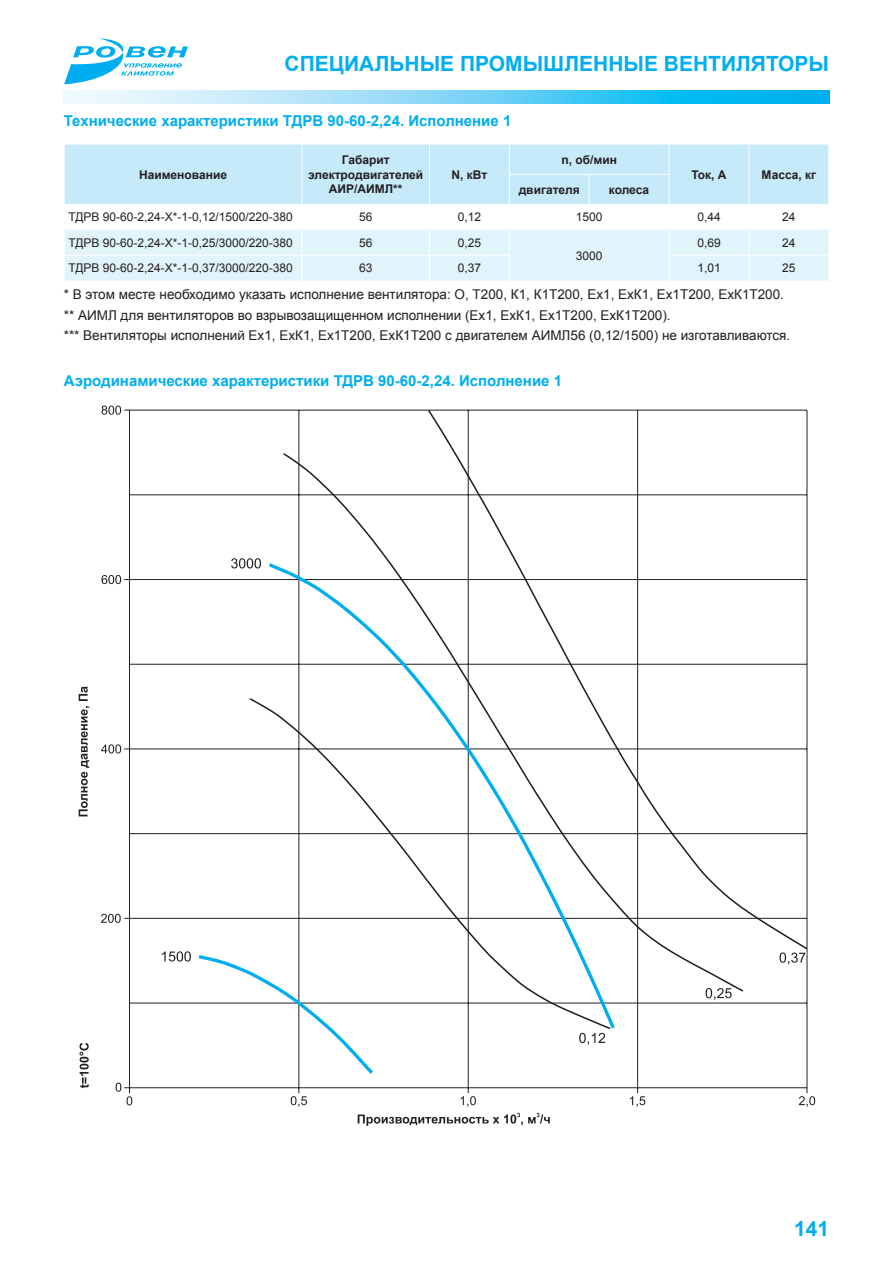
<style>
.page{position:relative;width:893px;height:1263px;background:#fff}
.page>*{position:absolute;margin:0;border:0;box-sizing:border-box;transform-origin:0 0}
.t1{font:700 21px "Arial";color:#00aeef}
.t2{font:700 15px "Arial";color:#00aeef}
.t3{font:13.5px/20.4px "Arial";color:#231f20}
.t4{font:12px "Arial";color:#231f20}
.t5{font:700 12px "Arial";color:#231f20}
</style>
<div class="page">
<svg style="left:64px;top:38px;width:124px;height:46px"></svg>
<svg style="left:64px;top:90px;width:765px;height:13px;background:#76d5f6"></svg>
<hr style="left:129px;top:410px;width:1px;height:683px;background:#231f20">
<hr style="left:806px;top:410px;width:1px;height:683px;background:#231f20">
<hr style="left:124px;top:1087px;width:683px;height:1px;background:#231f20">
<hr style="left:298px;top:410px;width:1px;height:683px;background:#231f20">
<hr style="left:468px;top:410px;width:1px;height:683px;background:#231f20">
<hr style="left:124px;top:410px;width:683px;height:1px;background:#231f20">
<hr style="left:637px;top:410px;width:1px;height:683px;background:#231f20">
<hr style="left:124px;top:918px;width:683px;height:1px;background:#231f20">
<hr style="left:124px;top:748px;width:683px;height:1px;background:#231f20">
<hr style="left:124px;top:579px;width:683px;height:1px;background:#231f20">
<hr style="left:129px;top:1002px;width:678px;height:1px;background:#231f20">
<hr style="left:129px;top:833px;width:678px;height:1px;background:#231f20">
<hr style="left:129px;top:664px;width:678px;height:1px;background:#231f20">
<hr style="left:129px;top:494px;width:678px;height:1px;background:#231f20">
<svg style="left:248px;top:409px;width:560px;height:621px"></svg>
<svg style="left:195px;top:560px;width:423px;height:517px"></svg>
<svg style="left:358px;top:1113px;width:192px;height:13px"></svg>
<svg style="left:79px;top:686px;width:11px;height:130px"></svg>
<svg style="left:291px;top:1096px;width:16px;height:11px"></svg>
<svg style="left:461px;top:1096px;width:15px;height:11px"></svg>
<svg style="left:101px;top:914px;width:20px;height:9px"></svg>
<svg style="left:116px;top:1083px;width:5px;height:9px"></svg>
<svg style="left:127px;top:1096px;width:5px;height:9px"></svg>
<svg style="left:101px;top:744px;width:20px;height:9px"></svg>
<svg style="left:101px;top:575px;width:20px;height:9px"></svg>
<svg style="left:101px;top:406px;width:20px;height:9px"></svg>
<svg style="left:630px;top:1096px;width:15px;height:11px"></svg>
<svg style="left:79px;top:1043px;width:10px;height:45px"></svg>
<svg style="left:799px;top:1096px;width:16px;height:11px"></svg>
<svg style="left:161px;top:951px;width:30px;height:11px"></svg>
<svg style="left:228px;top:555px;width:35px;height:16px"></svg>
<svg style="left:576px;top:1030px;width:32px;height:18px"></svg>
<svg style="left:777px;top:950px;width:31px;height:17px"></svg>
<svg style="left:703px;top:985px;width:31px;height:18px"></svg>
<svg style="left:64px;top:145px;width:765px;height:136px"></svg>
<h1 class="t1" style="left:285px;top:49px;width:546px">специальные промышленные вентиляторы</h1>
<p class="t2" style="left:64px;top:110px;width:231px">Технические характеристики ТДРВ</p>
<p class="t2" style="left:327px;top:110px;width:185px">90-60-2,24. Исполнение 1</p>
<p class="t5" style="left:139px;top:166px;width:90px">Наименование</p>
<p class="t5" style="left:342px;top:152px;width:49px">Габарит</p>
<p class="t5" style="left:308px;top:166px;width:116px">электродвигателей</p>
<p class="t5" style="left:329px;top:181px;width:10px">АИР</p>
<p class="t5" style="left:354px;top:181px;width:50px">/АИ МЛ**</p>
<p class="t5" style="left:452px;top:166px;width:37px">N, кВт</p>
<p class="t5" style="left:561px;top:152px;width:57px">n, об/мин</p>
<p class="t5" style="left:519px;top:181px;width:63px">двигателя</p>
<p class="t5" style="left:609px;top:181px;width:42px">колеса</p>
<p class="t5" style="left:691px;top:166px;width:37px">Ток, А</p>
<p class="t5" style="left:761px;top:166px;width:56px">Масса, кг</p>
<p class="t4" style="left:68px;top:209px;width:226px">ТДРВ 90-60-2,24-Х*-1-0,12/1500/220-380</p>
<p class="t4" style="left:359px;top:209px;width:15px">56</p>
<p class="t4" style="left:458px;top:209px;width:25px">0,12</p>
<p class="t4" style="left:576px;top:209px;width:28px">1500</p>
<p class="t4" style="left:697px;top:209px;width:25px">0,44</p>
<p class="t4" style="left:782px;top:209px;width:15px">24</p>
<p class="t4" style="left:68px;top:235px;width:226px">ТДРВ 90-60-2,24-Х*-1-0,25/3000/220-380</p>
<p class="t4" style="left:359px;top:235px;width:15px">56</p>
<p class="t4" style="left:458px;top:235px;width:25px">0,25</p>
<p class="t4" style="left:576px;top:247px;width:28px">3000</p>
<p class="t4" style="left:697px;top:235px;width:25px">0,69</p>
<p class="t4" style="left:782px;top:235px;width:15px">24</p>
<p class="t4" style="left:68px;top:260px;width:226px">ТДРВ 90-60-2,24-Х*-1-0,37/3000/220-380</p>
<p class="t4" style="left:359px;top:260px;width:15px">63</p>
<p class="t4" style="left:458px;top:260px;width:25px">0,37</p>
<p class="t4" style="left:697px;top:260px;width:25px">1,01</p>
<p class="t4" style="left:782px;top:260px;width:15px">25</p>
<p class="t3" style="left:64px;top:285px;width:728px">* В этом месте необходимо указать исполнение вентилятора: О, Т200, К1, К1Т200, Ex1, ExК1, Ex1Т200, ExК1Т200. ** АИМЛ для вентиляторов во взрывозащищенном исполнении (Ex1, ExК1, Ex1Т200, ExК1Т200).<br>*** Вентиляторы исполнений Ex1, ExК1, Ex1Т200, ExК1Т200 с двигателем АИМЛ56 (0,12/1500) не изготавливаются.</p>
<p class="t2" style="left:64px;top:371px;width:281px">Аэродинамические характеристики ТДРВ</p>
<p class="t2" style="left:378px;top:371px;width:185px">90-60-2,24. Исполнение 1</p>
<h1 class="t1" style="left:794px;top:1214px;width:37px">141</h1>
</div>
